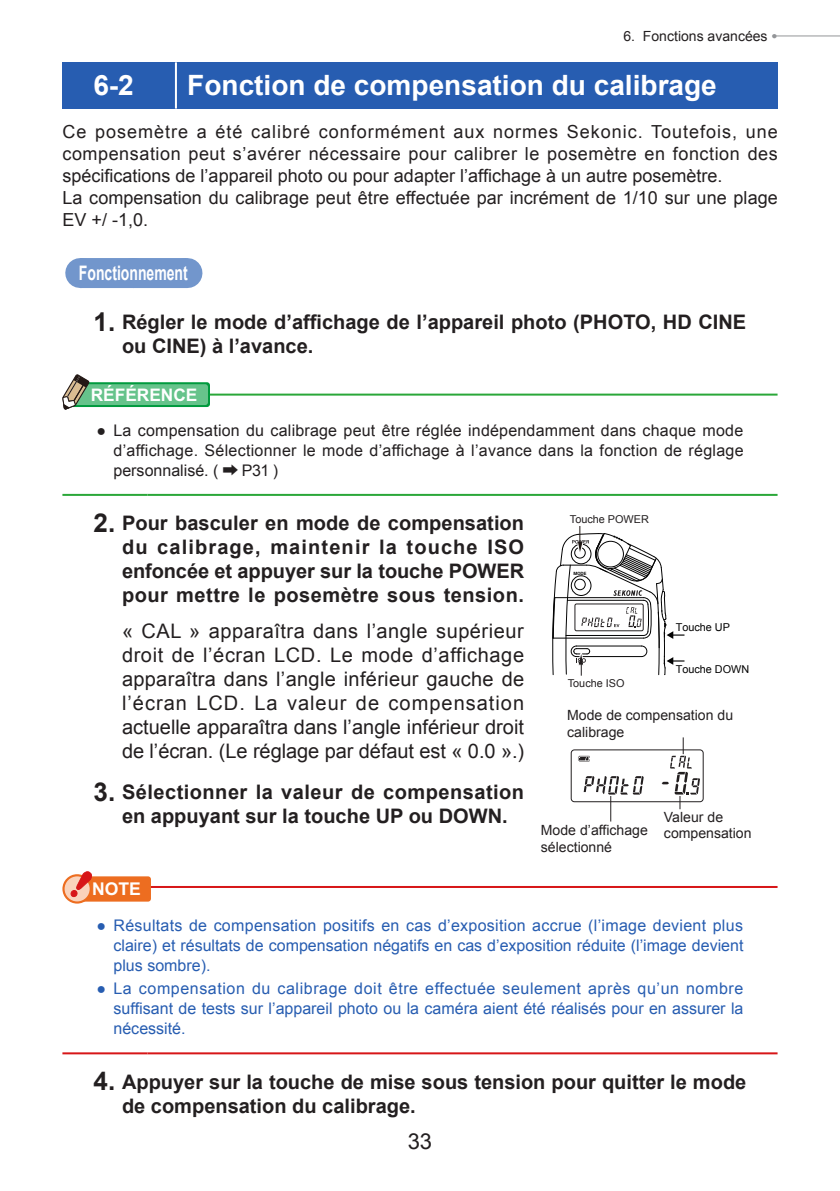
<style>
.page{position:relative;width:840px;height:1191px;background:#fff}
.page>*{position:absolute;margin:0;border:0;box-sizing:border-box;transform-origin:0 0}
._02_L2_1-1{font:700 28px "Arial";color:#fff}
.t1{font:22px "Arial";color:#231f20}
.t2{font:700 20px/24px "Arial";color:#231f20}
._04_Step_2-_No_Num{font:20px/24px "Arial";letter-spacing:-.005em;color:#231f20;text-align:justify}
.t3{font:700 20px/24px "Arial";letter-spacing:.025em;color:#231f20;text-align:center}
._02_L3_Operation{font:700 20px "Arial";color:#fff;scale:.7 1}
.t4{font:18px/22px "Arial";color:#231f20;text-align:justify}
.t5{font:700 17.6px "Arial";color:#fff}
.t6{font:700 17.2px "Arial";color:#fff}
.t7{font:16px/20px "Arial";color:#275db1;text-align:justify}
.t8{font:16px/20px "Arial";letter-spacing:.015em;color:#231f20;text-align:justify}
.t9{font:14px/13px "Arial";color:#231f20}
.t10{font:10.8px "Arial";color:#231f20}
.t11{font:10.8px "Arial";color:#030303}
.t12{font:700 4.4px "Helvetica";color:#030303;scale:1.1 1}
.s1{font-size:10px;color:#939598}
.s2{font-size:26px}
.s3{font-family:"Koz Go Pr 6 N"}
</style>
<div class="page">
<hr style="left:772px;top:35px;width:67px;height:1px;background:#939598">
<div style="left:62px;top:62px;width:114px;height:47px;background:#275db1"></div>
<div style="left:176px;top:62px;width:601px;height:47px;background:#275db1"></div>
<hr style="left:175px;top:62px;width:2px;height:47px;background:#fff">
<div style="left:80px;top:258px;width:106px;height:30px;background:#7296cc"></div>
<hr style="left:186px;top:258px;width:1px;height:30px;background:#7296cc">
<hr style="left:62px;top:494px;width:85px;height:2px;background:#2aa738">
<hr style="left:147px;top:494px;width:630px;height:2px;background:#2aa738">
<hr style="left:147px;top:393px;width:630px;height:2px;background:#2aa738">
<svg style="left:62px;top:374px;width:148px;height:35px"></svg>
<hr style="left:62px;top:1052px;width:85px;height:2px;background:#d71618">
<hr style="left:147px;top:1052px;width:630px;height:2px;background:#d71618">
<hr style="left:147px;top:886px;width:630px;height:2px;background:#d71618">
<svg style="left:63px;top:875px;width:28px;height:27px"></svg>
<div style="left:62px;top:874px;width:30px;height:29px;border:2px solid #ed6d20;border-radius:50%"></div>
<svg style="left:69px;top:871px;width:82px;height:30px;background:#ef8955"></svg>
<svg style="left:552px;top:526px;width:132px;height:149px"></svg>
<div style="left:570px;top:749px;width:133px;height:53px;border:1px solid #231f20;border-radius:3px"></div>
<svg style="left:578px;top:756px;width:11px;height:5px"></svg>
<svg style="left:583px;top:776px;width:60px;height:45px"></svg>
<svg style="left:661px;top:737px;width:38px;height:72px"></svg>
<p class="t9" style="left:623px;top:30px;width:155px">6. Fonctions avancées <span class="s1">●</span></p>
<p class="_02_L2_1-1" style="left:93px;top:67px;width:42px">6-2</p>
<p class="_02_L2_1-1" style="left:187px;top:67px;width:531px">Fonction de compensation du calibrage</p>
<p class="t4" style="left:62px;top:121px;width:716px">Ce posemètre a été calibré conformément aux normes Sekonic. Toutefois, une compensation peut s’avérer nécessaire pour calibrer le posemètre en fonction des spécifications de l’appareil photo ou pour adapter l’affichage à un autre posemètre.</p>
<p class="t4" style="left:62px;top:187px;width:716px">La compensation du calibrage peut être effectuée par incrément de 1/10 sur une plage<br>EV +/ -1,0.</p>
<p class="_02_L3_Operation" style="left:79px;top:260px;width:157px">Fonctionnement</p>
<p class="t2" style="left:122px;top:311px;width:625px;text-indent:-28px"><span class="s2">1.</span> Régler le mode d’affichage de l’appareil photo (PHOTO, HD CINE ou CINE) à l’avance.</p>
<p class="t6" style="left:91px;top:384px;width:108px">RÉFÉRENCE</p>
<p class="t8" style="left:113px;top:420px;width:631px;text-indent:-17px">● La compensation du calibrage peut être réglée indépendamment dans chaque mode d’affichage. Sélectionner le mode d’affichage à l’avance dans la fonction de réglage personnalisé. ( <span class="s3">➡</span> P31 )</p>
<p class="t2" style="left:122px;top:511px;width:403px;text-align:justify;text-indent:-28px"><span class="s2">2.</span> Pour basculer en mode de compensation du calibrage, maintenir la touche ISO enfoncée et appuyer sur la touche POWER pour mettre le posemètre sous tension.</p>
<p class="_04_Step_2-_No_Num" style="left:122px;top:619px;width:403px">« CAL » apparaîtra dans l’angle supérieur droit de l’écran LCD. Le mode d’affichage apparaîtra dans l’angle inférieur gauche de l’écran LCD. La valeur de compensation actuelle apparaîtra dans l’angle inférieur droit de l’écran. (Le réglage par défaut est « 0.0 ».)</p>
<p class="t3" style="left:94px;top:780px;width:432px"><span class="s2">3.</span> Sélectionner la valeur de compensation en appuyant sur la touche UP ou DOWN.</p>
<p class="t10" style="left:569px;top:512px;width:81px">Touche POWER</p>
<p class="t12" style="left:573px;top:570px;width:13px">MODE</p>
<p class="t11" style="left:675px;top:620px;width:56px">Touche UP</p>
<p class="t11" style="left:675px;top:662px;width:75px">Touche DOWN</p>
<p class="t10" style="left:567px;top:675px;width:58px">Touche ISO</p>
<p class="t9" style="left:567px;top:706px;width:167px;line-height:16.8px">Mode de compensation du calibrage</p>
<p class="t9" style="left:540px;top:810px;width:212px;text-indent:123px">Valeur de<br>Mode d’affichage compensation</p>
<p class="t9" style="left:540px;top:840px;width:73px">sélectionné</p>
<p class="t5" style="left:92px;top:877px;width:50px">NOTE</p>
<p class="t7" style="left:113px;top:915px;width:631px;text-indent:-17px">● Résultats de compensation positifs en cas d’exposition accrue (l’image devient plus claire) et résultats de compensation négatifs en cas d’exposition réduite (l’image devient plus sombre).</p>
<p class="t7" style="left:113px;top:978px;width:631px;text-indent:-17px">● La compensation du calibrage doit être effectuée seulement après qu’un nombre suffisant de tests sur l’appareil photo ou la caméra aient été réalisés pour en assurer la nécessité.</p>
<p class="t2" style="left:122px;top:1070px;width:625px;text-indent:-28px"><span class="s2">4.</span> Appuyer sur la touche de mise sous tension pour quitter le mode de compensation du calibrage.</p>
<h2 class="t1" style="left:407px;top:1127px;width:26px">33</h2>
</div>
